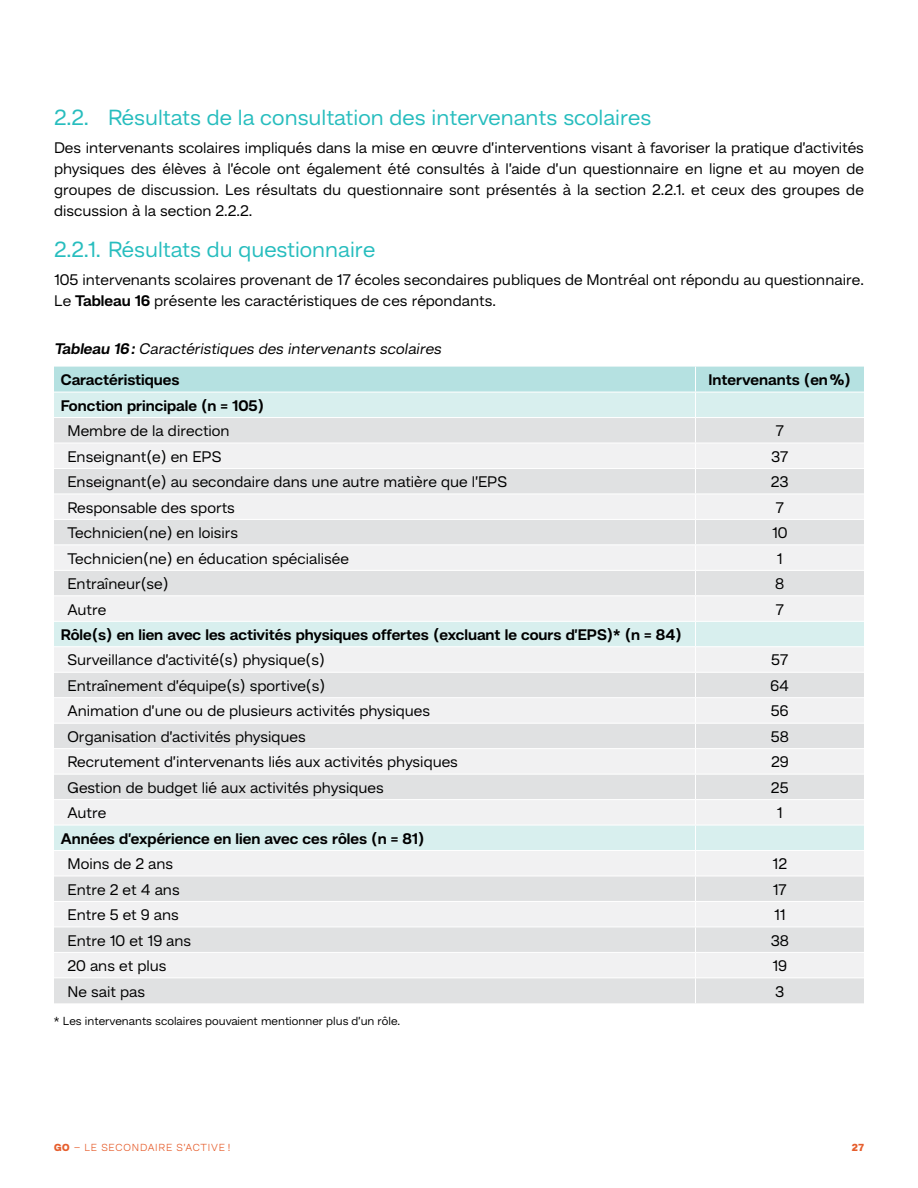
<style>
.page{position:relative;width:918px;height:1188px;background:#fff}
.page>*{position:absolute;margin:0;border:0;box-sizing:border-box;transform-origin:0 0}
.t1{font:22.5px "Hando Trial";color:#27bdbe}
.t2{font:15.75px/21px "Hando Trial";color:#000;text-align:justify}
.t3{font:700 15.75px "Hando Trial";color:#000}
.t4{font:italic 15.75px/31.5px "Hando Trial";color:#000}
.t5{font:12px "Hando Trial";color:#000}
.t6{font:300 10.5px "Hando Trial";letter-spacing:.075em;color:#e65e2d}
.t7{font:900 10.5px "Hando Trial";color:#e65e2d}
.s1{font-weight:700}
.s2{font-weight:700;font-style:normal}
.s3{font-weight:900}
</style>
<div class="page">
<svg style="left:54px;top:367px;width:810px;height:636px"></svg>
<h1 class="t1" style="left:54px;top:104px;width:599px">2.2. Résultats de la consultation des intervenants scolaires</h1>
<p class="t2" style="left:54px;top:137px;width:812px">Des intervenants scolaires impliqués dans la mise en œuvre d’interventions visant à favoriser la pratique d’activités physiques des élèves à l’école ont également été consultés à l’aide d’un questionnaire en ligne et au moyen de groupes de discussion. Les résultats du questionnaire sont présentés à la section 2.2.1. et ceux des groupes de discussion à la section 2.2.2.</p>
<h1 class="t1" style="left:54px;top:236px;width:323px">2.2.1. Résultats du questionnaire</h1>
<p class="t2" style="left:54px;top:269px;width:811px">105 intervenants scolaires provenant de 17 écoles secondaires publiques de Montréal ont répondu au questionnaire.<br>Le <span class="s1">Tableau 16</span> présente les caractéristiques de ces répondants.</p>
<p class="t4" style="left:61px;top:332px;width:382px;text-indent:-7px"><span class="s1">Tableau 16:</span> Caractéristiques des intervenants scolaires<br><span class="s2">Caractéristiques</span></p>
<p class="t3" style="left:709px;top:370px;width:144px">Intervenants (en%)</p>
<p class="t3" style="left:61px;top:396px;width:205px">Fonction principale (n = 105)</p>
<p class="t2" style="left:68px;top:420px;width:164px">Membre de la direction</p>
<p class="t2" style="left:776px;top:420px;width:10px">7</p>
<p class="t2" style="left:68px;top:445px;width:155px">Enseignant(e) en EPS</p>
<p class="t2" style="left:771px;top:445px;width:19px">37</p>
<p class="t2" style="left:68px;top:471px;width:441px">Enseignant(e) au secondaire dans une autre matière que l’EPS</p>
<p class="t2" style="left:771px;top:471px;width:19px">23</p>
<p class="t2" style="left:68px;top:496px;width:169px">Responsable des sports</p>
<p class="t2" style="left:776px;top:496px;width:10px">7</p>
<p class="t2" style="left:68px;top:522px;width:172px">Technicien(ne) en loisirs</p>
<p class="t2" style="left:772px;top:522px;width:17px">10</p>
<p class="t2" style="left:68px;top:547px;width:283px">Technicien(ne) en éducation spécialisée</p>
<p class="t2" style="left:777px;top:547px;width:7px">1</p>
<p class="t2" style="left:68px;top:573px;width:103px">Entraîneur(se)</p>
<p class="t2" style="left:775px;top:573px;width:11px">8</p>
<p class="t2" style="left:68px;top:598px;width:40px">Autre</p>
<p class="t2" style="left:776px;top:598px;width:10px">7</p>
<p class="t3" style="left:61px;top:625px;width:623px">Rôle(s) en lien avec les activités physiques offertes (excluant le cours d’EPS)* (n = 84)</p>
<p class="t2" style="left:68px;top:649px;width:259px">Surveillance d’activité(s) physique(s)</p>
<p class="t2" style="left:771px;top:649px;width:19px">57</p>
<p class="t2" style="left:68px;top:675px;width:259px">Entraînement d’équipe(s) sportive(s)</p>
<p class="t2" style="left:770px;top:675px;width:20px">64</p>
<p class="t2" style="left:68px;top:700px;width:364px">Animation d’une ou de plusieurs activités physiques</p>
<p class="t2" style="left:771px;top:700px;width:19px">56</p>
<p class="t2" style="left:68px;top:726px;width:240px">Organisation d’activités physiques</p>
<p class="t2" style="left:771px;top:726px;width:20px">58</p>
<p class="t2" style="left:68px;top:751px;width:392px">Recrutement d’intervenants liés aux activités physiques</p>
<p class="t2" style="left:771px;top:751px;width:19px">29</p>
<p class="t2" style="left:68px;top:777px;width:318px">Gestion de budget lié aux activités physiques</p>
<p class="t2" style="left:771px;top:777px;width:19px">25</p>
<p class="t2" style="left:68px;top:802px;width:40px">Autre</p>
<p class="t2" style="left:777px;top:802px;width:7px">1</p>
<p class="t3" style="left:61px;top:829px;width:365px">Années d’expérience en lien avec ces rôles (n = 81)</p>
<p class="t2" style="left:68px;top:853px;width:107px">Moins de 2 ans</p>
<p class="t2" style="left:773px;top:853px;width:16px">12</p>
<p class="t2" style="left:68px;top:878px;width:114px">Entre 2 et 4 ans</p>
<p class="t2" style="left:773px;top:878px;width:15px">17</p>
<p class="t2" style="left:68px;top:904px;width:113px">Entre 5 et 9 ans</p>
<p class="t2" style="left:774px;top:904px;width:13px">11</p>
<p class="t2" style="left:68px;top:929px;width:125px">Entre 10 et 19 ans</p>
<p class="t2" style="left:771px;top:929px;width:20px">38</p>
<p class="t2" style="left:68px;top:955px;width:100px">20 ans et plus</p>
<p class="t2" style="left:772px;top:955px;width:16px">19</p>
<p class="t2" style="left:68px;top:980px;width:79px">Ne sait pas</p>
<p class="t2" style="left:775px;top:980px;width:11px">3</p>
<p class="t5" style="left:54px;top:1014px;width:348px">* Les intervenants scolaires pouvaient mentionner plus d’un rôle.</p>
<p class="t6" style="left:54px;top:1141px;width:178px"><span class="s3">GO</span> – LE SECONDAIRE S’ACTIVE !</p>
<p class="t7" style="left:852px;top:1141px;width:14px">27</p>
</div>
